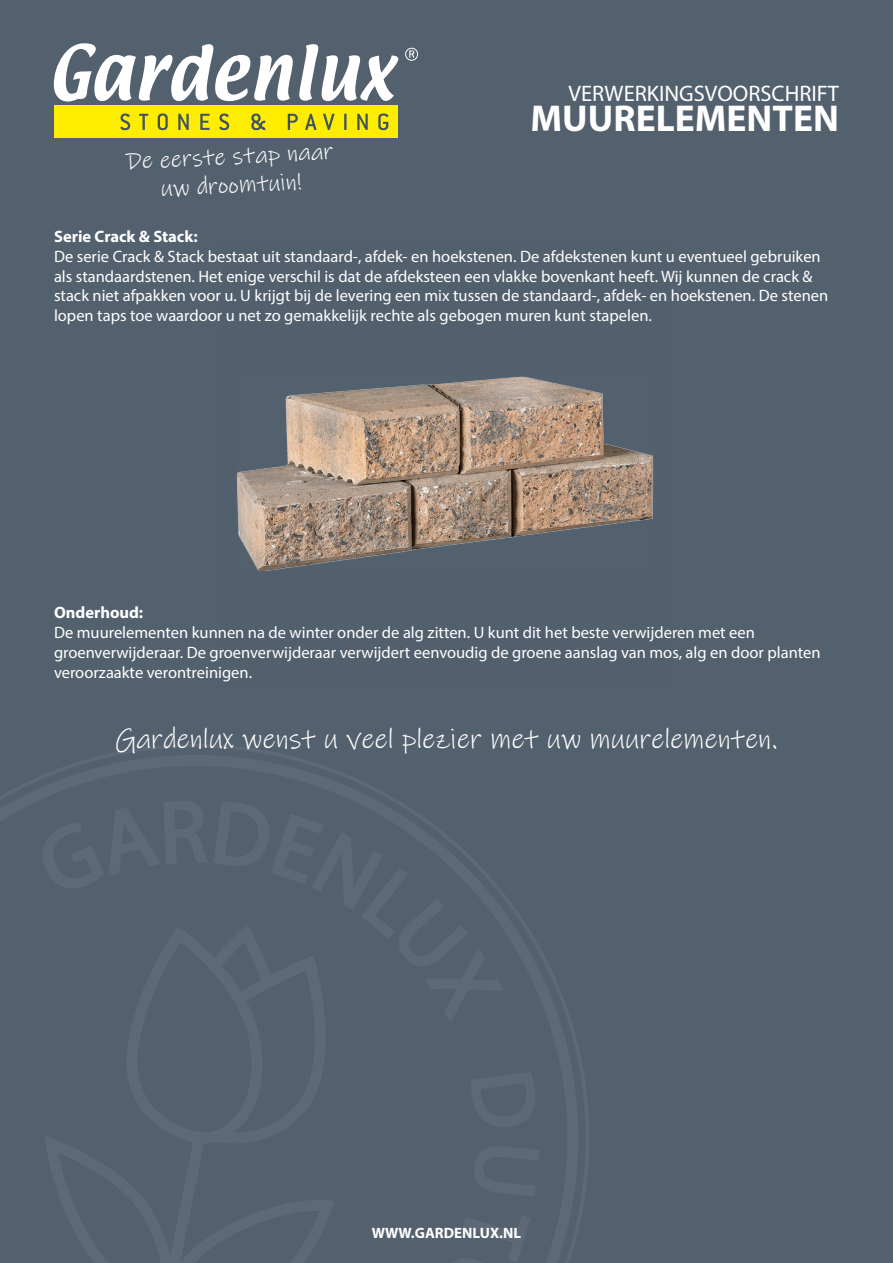
<style>
.page{position:relative;width:893px;height:1263px;background:#53616e}
.page>*{position:absolute;margin:0;border:0;box-sizing:border-box;transform-origin:0 0}
.t1{font:700 37.5px "Myriad Pro";color:#fff}
.t2{font:28.5px "Ink Free";color:#fff}
.t3{font:24px/28.8px "Ink Free";color:#fff;text-align:center}
.t4{font:22.5px "Myriad Pro";color:#fff}
.t5{font:16.5px/19.8px "Myriad Pro";color:#fff}
.t6{font:700 16.5px "Myriad Pro";color:#fff}
.t7{font:700 15px "Myriad Pro";color:#fff}
</style>
<div class="page">
<div style="left:54px;top:105px;width:344px;height:33px;background:#ffed00"></div>
<svg style="left:54px;top:43px;width:239px;height:59px"></svg>
<svg style="left:299px;top:44px;width:99px;height:57px"></svg>
<svg style="left:120px;top:113px;width:10px;height:17px"></svg>
<svg style="left:139px;top:114px;width:9px;height:16px"></svg>
<svg style="left:158px;top:113px;width:10px;height:17px"></svg>
<svg style="left:178px;top:114px;width:11px;height:16px"></svg>
<svg style="left:200px;top:114px;width:10px;height:16px"></svg>
<svg style="left:219px;top:113px;width:10px;height:17px"></svg>
<svg style="left:251px;top:113px;width:14px;height:17px"></svg>
<svg style="left:288px;top:114px;width:10px;height:16px"></svg>
<svg style="left:305px;top:114px;width:12px;height:16px"></svg>
<svg style="left:323px;top:114px;width:12px;height:16px"></svg>
<hr style="left:344px;top:114px;width:3px;height:16px;background:#3f5364">
<svg style="left:357px;top:114px;width:11px;height:16px"></svg>
<svg style="left:378px;top:113px;width:10px;height:17px"></svg>
<div style="left:405px;top:48px;width:13px;height:13px;border:1px solid #fff;border-radius:50%"></div>
<svg style="left:409px;top:50px;width:5px;height:8px"></svg>
<img style="left:236px;top:376px;width:418px;height:196px">
<h3 class="t4" style="left:569px;top:79px;width:272px">VERWERKINGSVOORSCHRIFT</h3>
<h1 class="t1" style="left:531px;top:94px;width:310px">MUURELEMENTEN</h1>
<h3 class="t3" style="left:125px;top:148px;width:209px;rotate:-3deg">De eerste stap naar uw droomtuin!</h3>
<p class="t6" style="left:54px;top:226px;width:145px">Serie Crack &amp; Stack:</p>
<p class="t5" style="left:54px;top:246px;width:776px">De serie Crack &amp; Stack bestaat uit standaard-, afdek- en hoekstenen. De afdekstenen kunt u eventueel gebruiken als standaardstenen. Het enige verschil is dat de afdeksteen een vlakke bovenkant heeft. Wij kunnen de crack &amp; stack niet afpakken voor u. U krijgt bij de levering een mix tussen de standaard-, afdek- en hoekstenen. De stenen lopen taps toe waardoor u net zo gemakkelijk rechte als gebogen muren kunt stapelen.</p>
<p class="t6" style="left:54px;top:602px;width:91px">Onderhoud:</p>
<p class="t5" style="left:54px;top:622px;width:768px">De muurelementen kunnen na de winter onder de alg zitten. U kunt dit het beste verwijderen met een groenverwijderaar. De groenverwijderaar verwijdert eenvoudig de groene aanslag van mos, alg en door planten veroorzaakte verontreinigen.</p>
<h2 class="t2" style="left:116px;top:722px;width:663px">Gardenlux wenst u veel plezier met uw muurelementen.</h2>
<p class="t7" style="left:372px;top:1223px;width:151px">WWW.GARDENLUX.NL</p>
</div>
